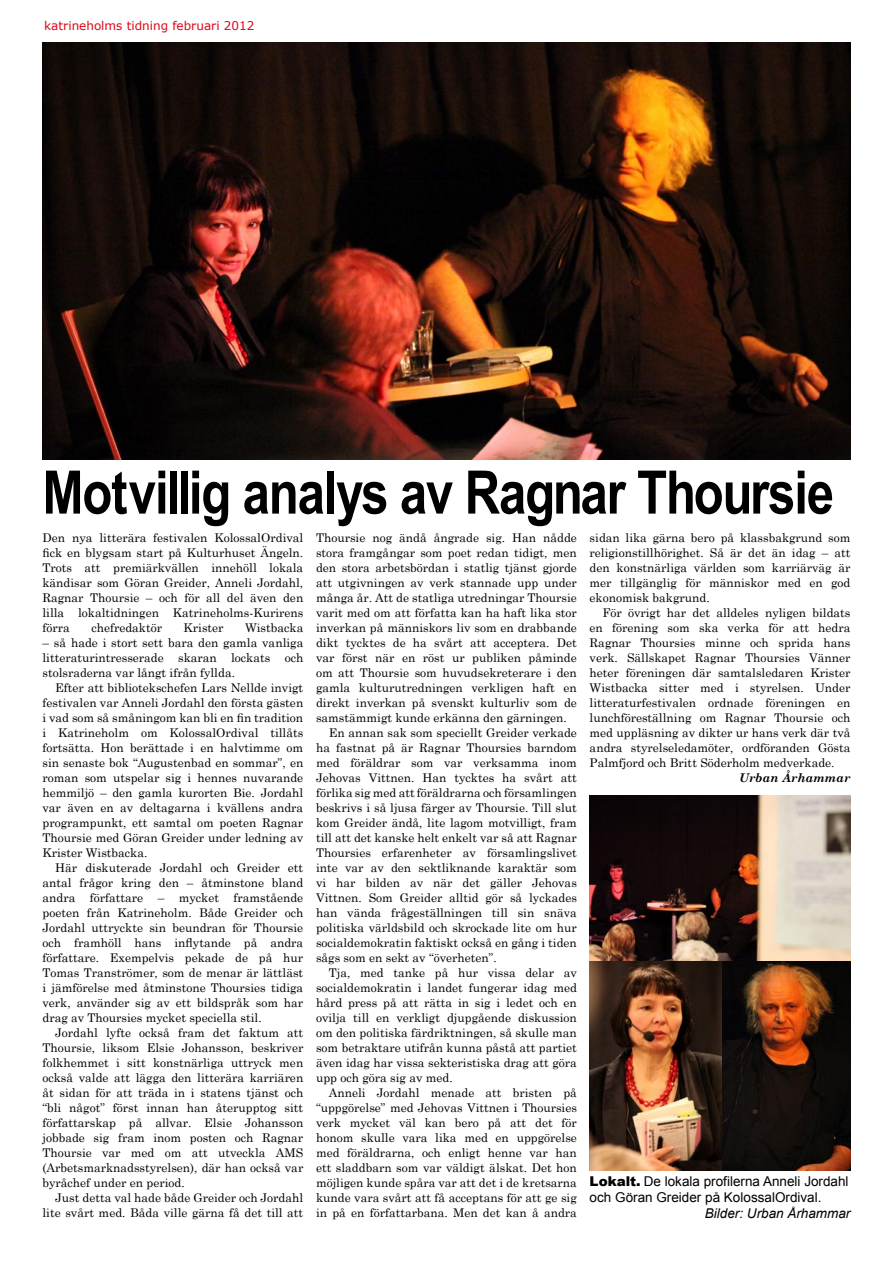
<style>
.page{position:relative;width:893px;height:1263px;background:#fff}
.page>*{position:absolute;margin:0;border:0;box-sizing:border-box;transform-origin:0 0}
.t1{font:700 60px "Arial Narrow";letter-spacing:-.02em;color:#000}
.t2{font:13.5px/16.2px "Arial";color:#000}
.t3{font:italic 13.5px "Arial";color:#000}
.t4{font:12px/15px "Century Schoolbook";color:#000;text-align:justify}
.t5{font:12px "Verdana";color:#e00517}
.t6{font:italic 700 12px "Century Schoolbook";color:#000}
.s1{font-weight:900}
</style>
<div class="page">
<img style="left:590px;top:961px;width:133px;height:209px">
<img style="left:723px;top:961px;width:127px;height:209px">
<img style="left:43px;top:43px;width:807px;height:417px">
<img style="left:590px;top:795px;width:260px;height:166px">
<p class="t5" style="left:44px;top:17px;width:212px">katrineholms tidning februari 2012</p>
<p class="t1" style="left:43px;top:447px;width:793px">Motvillig analys av Ragnar Thoursie</p>
<p class="t4" style="left:43px;top:529px;width:262px">Den nya litterära festivalen KolossalOrdival fick en blygsam start på Kulturhuset Ängeln.<br>Trots att premiärkvällen innehöll lokala kändisar som Göran Greider, Anneli Jordahl, Ragnar Thoursie – och för all del även den lilla lokaltidningen Katrineholms-Kurirens förra</p>
<p class="t4" style="left:91px;top:619px;width:72px">chefredaktör</p>
<p class="t4" style="left:184px;top:619px;width:41px">Krister</p>
<p class="t4" style="left:245px;top:619px;width:60px">Wistbacka</p>
<p class="t4" style="left:43px;top:634px;width:262px">– så hade i stort sett bara den gamla vanliga litteraturintresserade skaran lockats och stolsraderna var långt ifrån fyllda.</p>
<p class="t4" style="left:43px;top:679px;width:262px;text-indent:13px">Efter att bibliotekschefen Lars Nellde invigt festivalen var Anneli Jordahl den första gästen i vad som så småningom kan bli en fin tradition i Katrineholm om KolossalOrdival tillåts fortsätta. Hon berättade i en halvtimme om sin senaste bok “Augustenbad en sommar”, en roman som utspelar sig i hennes nuvarande hemmiljö – den gamla kurorten Bie. Jordahl var även en av deltagarna i kvällens andra programpunkt, ett samtal om poeten Ragnar Thoursie med Göran Greider under ledning av Krister Wistbacka.</p>
<p class="t4" style="left:43px;top:859px;width:262px;text-indent:13px">Här diskuterade Jordahl och Greider ett antal frågor kring den – åtminstone bland andra författare – mycket framstående poeten från Katrineholm. Både Greider och Jordahl uttryckte sin beundran för Thoursie och framhöll hans inflytande på andra författare. Exempelvis pekade de på hur Tomas Tranströmer, som de menar är lättläst i jämförelse med åtminstone Thoursies tidiga verk, använder sig av ett bildspråk som har drag av Thoursies mycket speciella stil.</p>
<p class="t4" style="left:43px;top:1024px;width:262px;text-indent:13px">Jordahl lyfte också fram det faktum att Thoursie, liksom Elsie Johansson, beskriver folkhemmet i sitt konstnärliga uttryck men också valde att lägga den litterära karriären åt sidan för att träda in i statens tjänst och “bli något” först innan han återupptog sitt författarskap på allvar. Elsie Johansson jobbade sig fram inom posten och Ragnar Thoursie var med om att utveckla AMS (Arbetsmarknadsstyrelsen), där han också var byråchef under en period.</p>
<p class="t4" style="left:43px;top:1189px;width:262px;text-align:right">Just detta val hade både Greider och Jordahl lite svårt med. Båda ville gärna få det till att</p>
<p class="t4" style="left:316px;top:529px;width:262px">Thoursie nog ändå ångrade sig. Han nådde stora framgångar som poet redan tidigt, men den stora arbetsbördan i statlig tjänst gjorde att utgivningen av verk stannade upp under många år. Att de statliga utredningar Thoursie varit med om att författa kan ha haft lika stor inverkan på människors liv som en drabbande dikt tycktes de ha svårt att acceptera. Det var först när en röst ur publiken påminde om att Thoursie som huvudsekreterare i den gamla kulturutredningen verkligen haft en direkt inverkan på svenskt kulturliv som de samstämmigt kunde erkänna den gärningen.</p>
<p class="t4" style="left:316px;top:724px;width:262px;text-indent:13px">En annan sak som speciellt Greider verkade ha fastnat på är Ragnar Thoursies barndom med föräldrar som var verksamma inom Jehovas Vittnen. Han tycktes ha svårt att förlika sig med att föräldrarna och församlingen beskrivs i så ljusa färger av Thoursie. Till slut kom Greider ändå, lite lagom motvilligt, fram till att det kanske helt enkelt var så att Ragnar Thoursies erfarenheter av församlingslivet inte var av den sektliknande karaktär som vi har bilden av när det gäller Jehovas Vittnen. Som Greider alltid gör så lyckades han vända frågeställningen till sin snäva politiska världsbild och skrockade lite om hur socialdemokratin faktiskt också en gång i tiden sågs som en sekt av “överheten”.</p>
<p class="t4" style="left:316px;top:964px;width:262px;text-indent:13px">Tja, med tanke på hur vissa delar av socialdemokratin i landet fungerar idag med hård press på att rätta in sig i ledet och en ovilja till en verkligt djupgående diskussion om den politiska färdriktningen, så skulle man som betraktare utifrån kunna påstå att partiet även idag har vissa sekteristiska drag att göra upp och göra sig av med.</p>
<p class="t4" style="left:316px;top:1084px;width:262px;text-indent:13px">Anneli Jordahl menade att bristen på “uppgörelse” med Jehovas Vittnen i Thoursies verk mycket väl kan bero på att det för honom skulle vara lika med en uppgörelse med föräldrarna, och enligt henne var han ett sladdbarn som var väldigt älskat. Det hon möjligen kunde spåra var att det i de kretsarna kunde vara svårt att få acceptans för att ge sig in på en författarbana. Men det kan å andra</p>
<p class="t4" style="left:590px;top:529px;width:262px">sidan lika gärna bero på klassbakgrund som religionstillhörighet. Så är det än idag – att den konstnärliga världen som karriärväg är mer tillgänglig för människor med en god ekonomisk bakgrund.</p>
<p class="t4" style="left:590px;top:604px;width:262px;text-indent:13px">För övrigt har det alldeles nyligen bildats en förening som ska verka för att hedra Ragnar Thoursies minne och sprida hans verk. Sällskapet Ragnar Thoursies Vänner heter föreningen där samtalsledaren Krister Wistbacka sitter med i styrelsen. Under litteraturfestivalen ordnade föreningen en lunchföreställning om Ragnar Thoursie och med uppläsning av dikter ur hans verk där två andra styrelseledamöter, ordföranden Gösta Palmfjord och Britt Söderholm medverkade.</p>
<p class="t6" style="left:739px;top:769px;width:113px">Urban Århammar</p>
<p class="t2" style="left:590px;top:1173px;width:260px"><span class="s1">Lokalt.</span> De lokala profilerna Anneli Jordahl och Göran Greider på KolossalOrdival.</p>
<p class="t3" style="left:705px;top:1205px;width:147px">Bilder: Urban Århammar</p>
</div>
